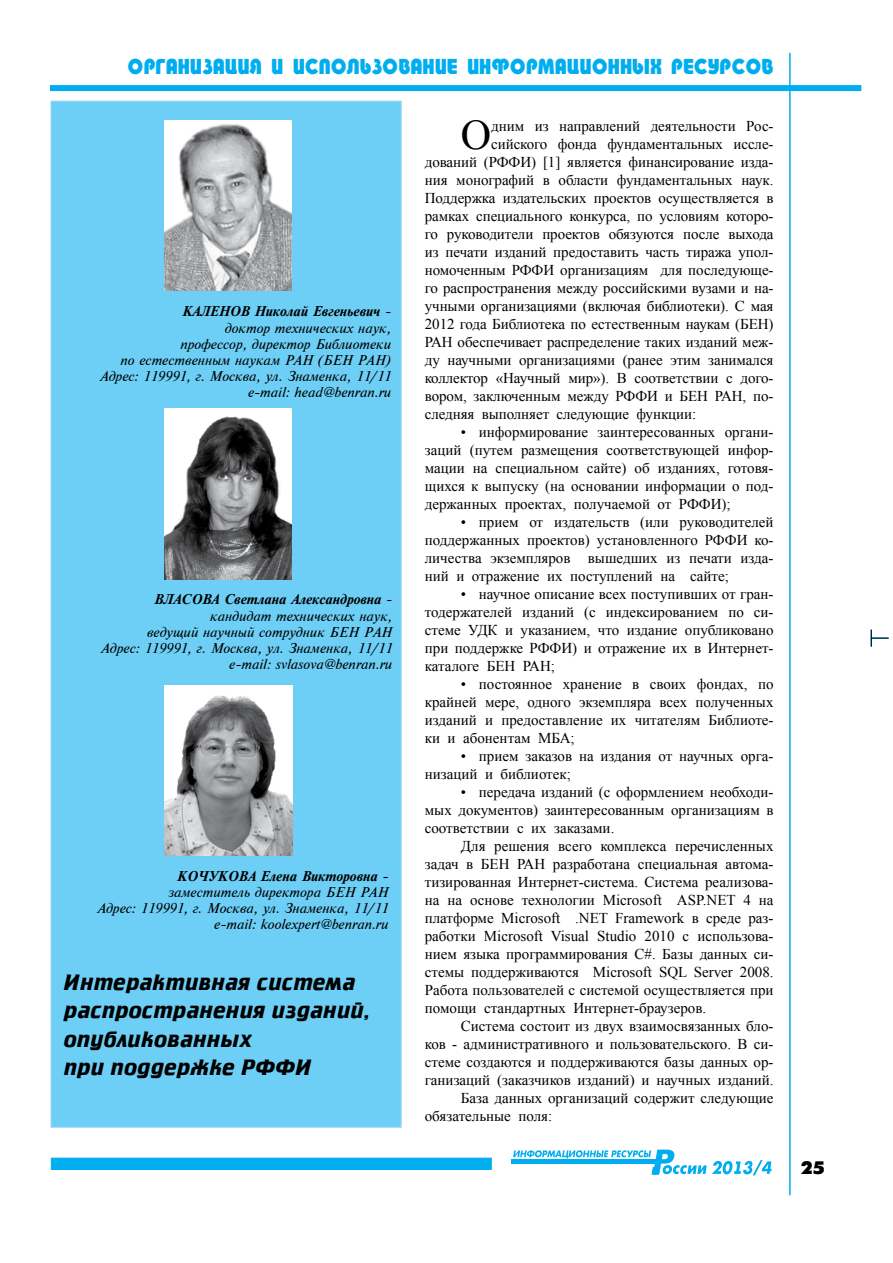
<style>
.page{position:relative;width:893px;height:1263px;background:#fff}
.page>*{position:absolute;margin:0;border:0;box-sizing:border-box;transform-origin:0 0}
.t1{font:42.15px "Times New Roman";color:#000}
.t2{font:700 22.5px/28.5px "Cricket";color:#000}
.t3{font:21px "Taurus Heavy Normal";color:#00aeef;scale:.9 1}
.t4{font:18px "Futuris Extra Bold Cyrillic";color:#000}
.t5{font:15px/18px "Times New Roman";letter-spacing:-.005em;color:#000;text-align:justify}
.t6{font:13.5px/16.2px "Times ET Italic";color:#000;text-align:right}
.t7{font:italic 13.5px "Times ET Bold";color:#000}
.s1{font-family:"Times ET Italic";font-style:normal}
</style>
<div class="page">
<div style="left:51px;top:1158px;width:441px;height:12px;background:#00aeef;border:1px solid #00aeef"></div>
<hr style="left:789px;top:53px;width:2px;height:1142px;background:#00aeef">
<div style="left:50px;top:85px;width:811px;height:6px;background:#00aeef"></div>
<div style="left:512px;top:1159px;width:146px;height:5px;background:#00aeef"></div>
<hr style="left:511px;top:1159px;width:146px;height:4px;background:#00aeef">
<svg style="left:513px;top:1149px;width:259px;height:26px"></svg>
<svg style="left:871px;top:630px;width:18px;height:17px"></svg>
<div style="left:51px;top:101px;width:351px;height:1027px;background:#6dcff6;border:1px solid #9ddcf9"></div>
<img style="left:164px;top:121px;width:128px;height:170px">
<img style="left:164px;top:409px;width:128px;height:170px">
<img style="left:165px;top:685px;width:127px;height:170px">
<h3 class="t3" style="left:128px;top:54px;width:719px">Организация и использование информационных ресурсов</h3>
<p class="t7" style="left:182px;top:304px;width:211px">КАЛЕНОВ Николай Евгеньевич <span class="s1">-</span></p>
<p class="t6" style="left:100px;top:320px;width:292px">доктор технических наук,<br>профессор, директор Библиотеки<br>по естественным наукам РАН (БЕН РАН)<br>Адрес: 119991, г. Москва, ул. Знаменка, 11/11 e-mail: head@benran.ru</p>
<p class="t7" style="left:154px;top:592px;width:239px">ВЛАСОВА Светлана Александровна <span class="s1">-</span></p>
<p class="t6" style="left:101px;top:608px;width:292px">кандидат технических наук,<br>ведущий научный сотрудник БЕН РАН<br>Адрес: 119991, г. Москва, ул. Знаменка, 11/11 e-mail: svlasova@benran.ru</p>
<p class="t7" style="left:177px;top:868px;width:213px">КОЧУКОВА Елена Викторовна <span class="s1">-</span></p>
<p class="t6" style="left:97px;top:884px;width:292px">заместитель директора БЕН РАН<br>Адрес: 119991, г. Москва, ул. Знаменка, 11/11 e-mail: koolexpert@benran.ru</p>
<h2 class="t2" style="left:64px;top:968px;width:307px">Интерактивная система распространения изданий, опубликованных<br>при поддержке РФФИ</h2>
<h1 class="t1" style="left:461px;top:107px;width:32px">О</h1>
<p class="t5" style="left:491px;top:117px;width:284px">дним из направлений деятельности Рос-</p>
<p class="t5" style="left:491px;top:135px;width:284px">сийского фонда фундаментальных иссле-</p>
<p class="t5" style="left:425px;top:153px;width:350px">дований (РФФИ) [1] является финансирование изда-</p>
<p class="t5" style="left:425px;top:171px;width:350px">ния монографий в области фундаментальных наук.</p>
<p class="t5" style="left:425px;top:189px;width:350px">Поддержка издательских проектов осуществляется в</p>
<p class="t5" style="left:425px;top:207px;width:350px">рамках специального конкурса, по условиям которо-</p>
<p class="t5" style="left:425px;top:225px;width:350px">го руководители проектов обязуются после выхода</p>
<p class="t5" style="left:425px;top:243px;width:350px">из печати изданий предоставить часть тиража упол-</p>
<p class="t5" style="left:425px;top:261px;width:350px">номоченным РФФИ организациям для последующе-</p>
<p class="t5" style="left:425px;top:279px;width:350px">го распространения между российскими вузами и на-</p>
<p class="t5" style="left:425px;top:297px;width:350px">учными организациями (включая библиотеки). С мая</p>
<p class="t5" style="left:425px;top:315px;width:350px">2012 года Библиотека по естественным наукам (БЕН)</p>
<p class="t5" style="left:425px;top:333px;width:350px">РАН обеспечивает распределение таких изданий меж-</p>
<p class="t5" style="left:425px;top:351px;width:350px">ду научными организациями (ранее этим занимался</p>
<p class="t5" style="left:425px;top:369px;width:350px">коллектор «Научный мир»). В соответствии с дого-</p>
<p class="t5" style="left:425px;top:387px;width:350px">вором, заключенным между РФФИ и БЕН РАН, по-</p>
<p class="t5" style="left:425px;top:405px;width:273px">следняя выполняет следующие функции:</p>
<p class="t5" style="left:425px;top:423px;width:350px;text-indent:36px">• информирование заинтересованных органи&shy;заций (путем размещения соответствующей инфор&shy;мации на специальном сайте) об изданиях, готовя&shy;щихся к выпуску (на основании информации о под&shy;держанных проектах, получаемой от РФФИ);</p>
<p class="t5" style="left:425px;top:513px;width:350px;text-indent:36px">• прием от издательств (или руководителей поддержанных проектов) установленного РФФИ ко&shy;личества экземпляров вышедших из печати изда&shy;ний и отражение их поступлений на сайте;</p>
<p class="t5" style="left:425px;top:585px;width:350px;text-indent:36px">• научное описание всех поступивших от гран&shy;тодержателей изданий (с индексированием по си&shy;стеме УДК и указанием, что издание опубликовано при поддержке РФФИ) и отражение их в Интернет&shy;каталоге БЕН РАН;</p>
<p class="t5" style="left:425px;top:675px;width:350px;text-indent:36px">• постоянное хранение в своих фондах, по крайней мере, одного экземпляра всех полученных изданий и предоставление их читателям Библиоте&shy;ки и абонентам МБА;</p>
<p class="t5" style="left:425px;top:747px;width:350px;text-indent:36px">• прием заказов на издания от научных орга&shy;низаций и библиотек;</p>
<p class="t5" style="left:425px;top:783px;width:350px;text-indent:36px">• передача изданий (с оформлением необходи&shy;мых документов) заинтересованным организациям в соответствии с их заказами.</p>
<p class="t5" style="left:425px;top:837px;width:350px;text-indent:36px">Для решения всего комплекса перечисленных задач в БЕН РАН разработана специальная автома&shy;тизированная Интернет-система. Система реализова&shy;на на основе технологии Microsoft ASP.NET 4 на платформе Microsoft .NET Framework в среде раз&shy;работки Microsoft Visual Studio 2010 с использова&shy;нием языка программирования C#. Базы данных си&shy;стемы поддерживаются Microsoft SQL Server 2008.<br>Работа пользователей с системой осуществляется при помощи стандартных Интернет-браузеров.</p>
<p class="t5" style="left:461px;top:1017px;width:314px">Система состоит из двух взаимосвязанных бло-</p>
<p class="t5" style="left:425px;top:1035px;width:350px">ков - административного и пользовательского. В си-</p>
<p class="t5" style="left:425px;top:1053px;width:350px">стеме создаются и поддерживаются базы данных ор-</p>
<p class="t5" style="left:425px;top:1071px;width:350px">ганизаций (заказчиков изданий) и научных изданий.</p>
<p class="t5" style="left:461px;top:1089px;width:314px">База данных организаций содержит следующие</p>
<p class="t5" style="left:425px;top:1107px;width:129px">обязательные поля:</p>
<p class="t4" style="left:801px;top:1158px;width:26px">25</p>
</div>
